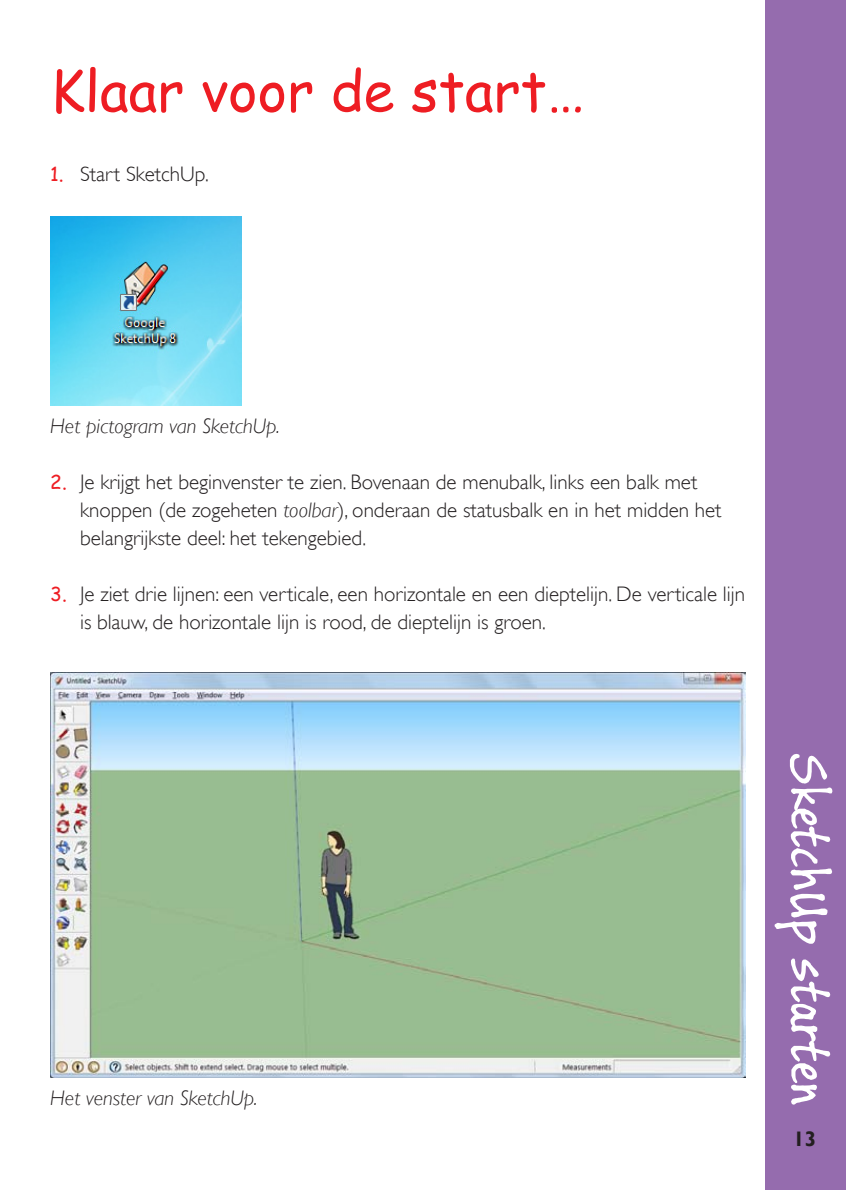
<style>
.page{position:relative;width:846px;height:1190px;background:#fff}
.page>*{position:absolute;margin:0;border:0;box-sizing:border-box;transform-origin:0 0}
.t1{font:56px "Comic Sans MS";color:#ee1d23}
.t2{font:56px "Buxton Sketch";color:#fff}
.t3{font:300 21px/28px "Gill Sans";color:#231f20}
.t4{font:italic 300 21px "Gill Sans";color:#231f20}
.t5{font:700 21px "Gill Sans";color:#231f20}
.s1{font-family:"Comic Sans MS";font-weight:400;font-size:19.25px;color:#ee1d23}
.s2{font-style:italic}
</style>
<div class="page">
<div style="left:765px;top:0;width:80px;height:1189px;background:#956cae"></div>
<img style="left:50px;top:217px;width:192px;height:188px">
<img style="left:50px;top:672px;width:695px;height:405px">
<h1 class="t1" style="left:50px;top:49px;width:535px">Klaar voor de start…</h1>
<p class="t3" style="left:50px;top:160px;width:160px"><span class="s1">1.</span> Start SketchUp.</p>
<p class="t4" style="left:50px;top:414px;width:231px">Het pictogram van SketchUp.</p>
<p class="t3" style="left:80px;top:468px;width:643px;text-indent:-30px"><span class="s1">2.</span> Je krijgt het beginvenster te zien. Bovenaan de menubalk, links een balk met knoppen (de zogeheten <span class="s2">toolbar</span>), onderaan de statusbalk en in het midden het belangrijkste deel: het tekengebied.</p>
<p class="t3" style="left:80px;top:580px;width:666px;text-indent:-30px"><span class="s1">3.</span> Je ziet drie lijnen: een verticale, een horizontale en een dieptelijn. De verticale lijn is blauw, de horizontale lijn is rood, de dieptelijn is groen.</p>
<p class="t4" style="left:50px;top:1086px;width:209px">Het venster van SketchUp.</p>
<h1 class="t2" style="left:848px;top:753px;width:353px;rotate:90deg">SketchUp starten</h1>
<p class="t5" style="left:793px;top:1126px;width:25px">13</p>
</div>
